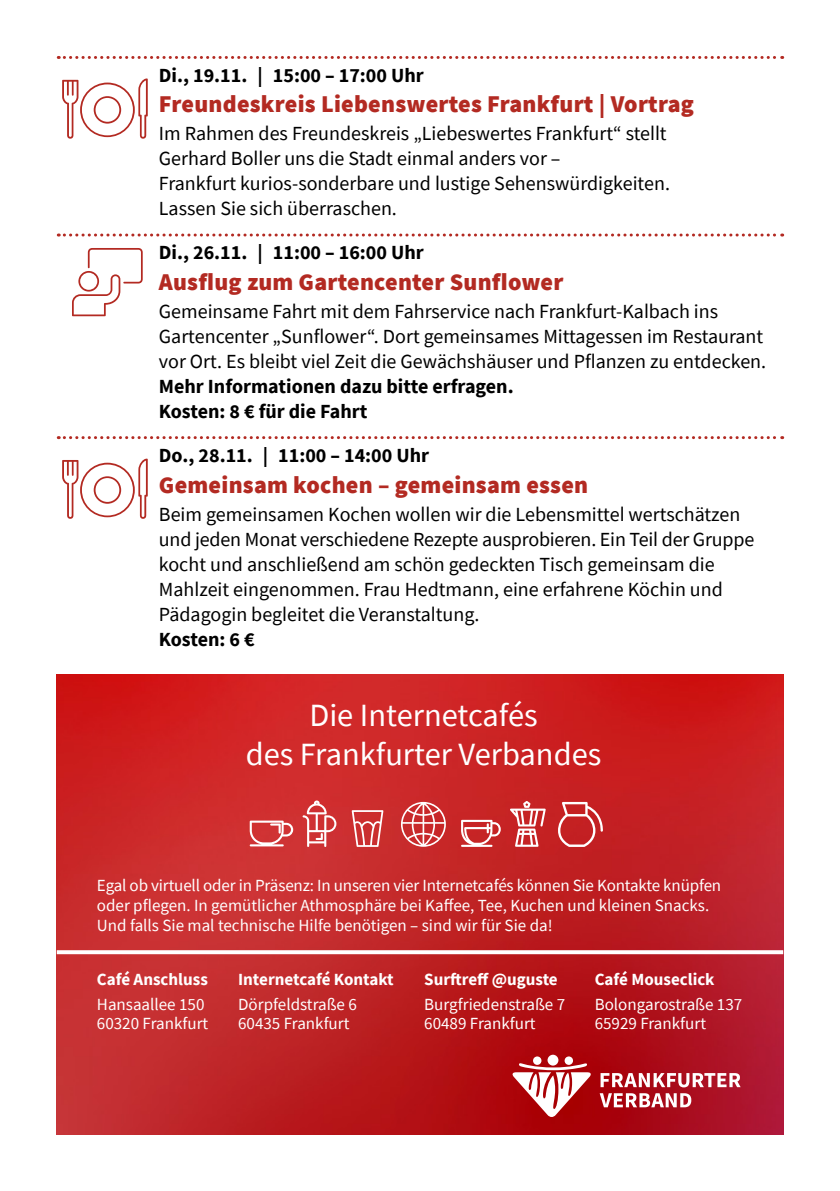
<style>
.page{position:relative;width:840px;height:1191px;background:#fff}
.page>*{position:absolute;margin:0;border:0;box-sizing:border-box;transform-origin:0 0}
.t1{font:32.4px/38.8px "Source Sans Pro";color:#fff;text-align:center}
.t2{font:900 24px "Source Sans Pro";letter-spacing:.01em;color:#b32a22}
.t3{font:20px/25px "Source Sans Pro";color:#000}
.t4{font:700 20px/25px "Source Sans Pro";color:#000}
.t5{font:17px/19px "Source Sans Pro";color:#fff}
.t6{font:700 17px "Source Sans Pro";color:#fff}
</style>
<div class="page">
<img style="left:57px;top:675px;width:725px;height:459px">
<svg style="left:600px;top:1073px;width:140px;height:14px"></svg>
<svg style="left:599px;top:1093px;width:92px;height:14px"></svg>
<svg style="left:512px;top:1054px;width:78px;height:63px"></svg>
<svg style="left:401px;top:802px;width:44px;height:44px;background:#d8696a"></svg>
<svg style="left:557px;top:802px;width:46px;height:45px;background:#d04e50"></svg>
<svg style="left:351px;top:810px;width:32px;height:37px"></svg>
<svg style="left:509px;top:801px;width:36px;height:45px"></svg>
<svg style="left:461px;top:820px;width:39px;height:27px"></svg>
<svg style="left:302px;top:800px;width:34px;height:47px;background:#db6667"></svg>
<svg style="left:249px;top:820px;width:44px;height:26px"></svg>
<svg style="left:57px;top:950px;width:725px;height:4px"></svg>
<svg style="left:58px;top:56px;width:724px;height:3px"></svg>
<svg style="left:58px;top:233px;width:724px;height:3px"></svg>
<svg style="left:58px;top:436px;width:724px;height:3px"></svg>
<p class="t4" style="left:159px;top:62px;width:266px">Di., 19.11. | 15:00 – 17:00 Uhr</p>
<p class="t2" style="left:159px;top:88px;width:536px">Freundeskreis Liebenswertes Frankfurt | Vortrag</p>
<p class="t3" style="left:159px;top:121px;width:512px">Im Rahmen des Freundeskreis „Liebeswertes Frankfurt“ stellt Gerhard Boller uns die Stadt einmal anders vor –<br>Frankfurt kurios-sonderbare und lustige Sehenswürdigkeiten.<br>Lassen Sie sich überraschen.</p>
<p class="t4" style="left:159px;top:240px;width:266px">Di., 26.11. | 11:00 – 16:00 Uhr</p>
<p class="t2" style="left:159px;top:265px;width:406px">Ausflug zum Gartencenter Sunflower</p>
<p class="t3" style="left:159px;top:299px;width:608px">Gemeinsame Fahrt mit dem Fahrservice nach Frankfurt-Kalbach ins<br>Gartencenter „Sunflower“. Dort gemeinsames Mittagessen im Restaurant vor Ort. Es bleibt viel Zeit die Gewächshäuser und Pflanzen zu entdecken.</p>
<p class="t4" style="left:159px;top:373px;width:356px">Mehr Informationen dazu bitte erfragen.<br>Kosten: 8 € für die Fahrt</p>
<p class="t4" style="left:159px;top:442px;width:271px">Do., 28.11. | 11:00 – 14:00 Uhr</p>
<p class="t2" style="left:159px;top:468px;width:430px">Gemeinsam kochen – gemeinsam essen</p>
<p class="t3" style="left:159px;top:501px;width:596px">Beim gemeinsamen Kochen wollen wir die Lebensmittel wertschätzen und jeden Monat verschiedene Rezepte ausprobieren. Ein Teil der Gruppe kocht und anschließend am schön gedeckten Tisch gemeinsam die Mahlzeit eingenommen. Frau Hedtmann, eine erfahrene Köchin und Pädagogin begleitet die Veranstaltung.</p>
<p class="t4" style="left:159px;top:626px;width:97px">Kosten: 6 €</p>
<h1 class="t1" style="left:245px;top:696px;width:357px">Die Internetcafés<br>des Frankfurter Verbandes</h1>
<p class="t5" style="left:97px;top:875px;width:625px;line-height:20px">Egal ob virtuell oder in Präsenz: In unseren vier Internetcafés können Sie Kontakte knüpfen oder pflegen. In gemütlicher Athmosphäre bei Kaffee, Tee, Kuchen und kleinen Snacks.<br>Und falls Sie mal technische Hilfe benötigen – sind wir für Sie da!</p>
<p class="t6" style="left:97px;top:967px;width:112px">Café Anschluss</p>
<p class="t5" style="left:97px;top:994px;width:113px">Hansaallee 150<br>60320 Frankfurt</p>
<p class="t6" style="left:238px;top:967px;width:157px">Internetcafé Kontakt</p>
<p class="t5" style="left:238px;top:994px;width:120px">Dörpfeldstraße 6<br>60435 Frankfurt</p>
<p class="t6" style="left:594px;top:967px;width:121px">Café Mouseclick</p>
<p class="t5" style="left:594px;top:994px;width:149px">Bolongarostraße 137<br>65929 Frankfurt</p>
<p class="t6" style="left:424px;top:967px;width:135px">Surftreff @uguste</p>
<p class="t5" style="left:424px;top:994px;width:142px">Burgfriedenstraße 7<br>60489 Frankfurt</p>
</div>
